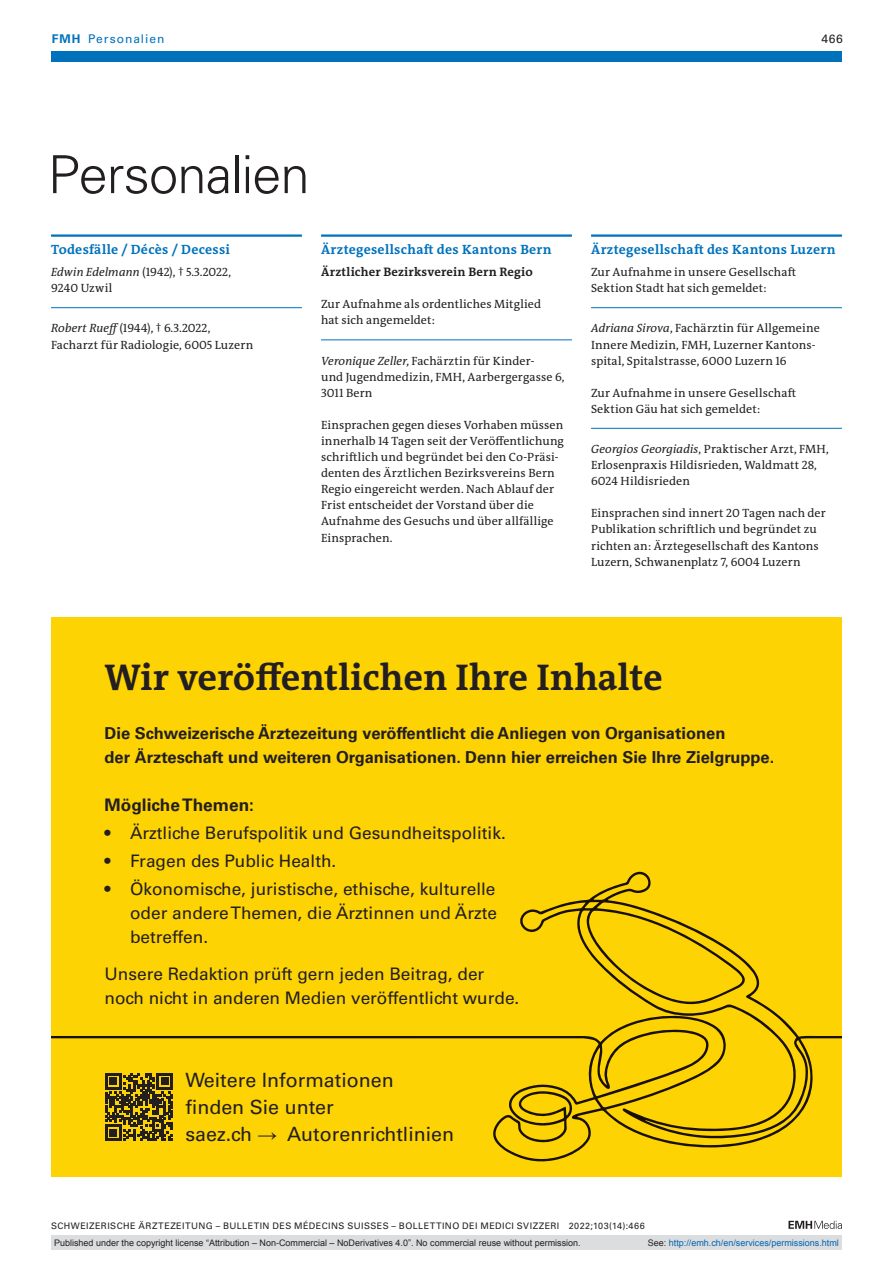
<style>
.page{position:relative;width:893px;height:1263px;background:#fff}
.page>*{position:absolute;margin:0;border:0;box-sizing:border-box;transform-origin:0 0}
.article-title{font:300 52.5px "Univers LT Std";letter-spacing:-.02em;color:#231f20}
.t1{font:700 37.5px "The Antiqua B W7";color:#231f20}
.t2{font:19.65px/27.3px "Univers LT Std";color:#231f20}
.t3{font:17.25px/24px "Univers LT Std";color:#231f20;text-align:justify}
.t4{font:700 17.25px "Univers LT Std";color:#231f20}
.t5{font:700 16.5px/24px "Univers LT Std";color:#231f20}
.section-h1{font:700 13.5px "The Antiqua B W7";letter-spacing:.02em;color:#0072bc}
.section-h2{font:700 12.3px "The Antiqua B W7";letter-spacing:.015em;color:#231f20}
.section-pn{font:12px/16px "The Antiqua B W5 Plain";letter-spacing:.01em;color:#231f20}
.section-pi{font:12px/16px "The Antiqua B W5 Plain";letter-spacing:.01em;color:#231f20}
.ressort{font:12px "Univers LT Std";letter-spacing:.08em;color:#0072bc}
.ressort-2{font:12px "Univers LT Std";color:#231f20}
.t6{font:9px "Arial";color:#231f20}
.fusszeile{font:9px "Univers LT Std";letter-spacing:.05em;color:#231f20}
.t7{font:9px "Arial";color:#0066b3}
.s1{font-weight:700}
.s2{font-style:italic}
.s3{font-family:"Arial"}
.s4{color:#231f20}
</style>
<div class="page">
<svg style="left:788px;top:1221px;width:54px;height:8px"></svg>
<div style="left:51px;top:51px;width:791px;height:11px;background:#0072bc"></div>
<hr style="left:51px;top:234px;width:251px;height:3px;background:#0072bc">
<hr style="left:51px;top:307px;width:251px;height:1px;background:#0072bc">
<hr style="left:321px;top:234px;width:251px;height:3px;background:#0072bc">
<hr style="left:321px;top:340px;width:251px;height:1px;background:#0072bc">
<hr style="left:591px;top:234px;width:251px;height:3px;background:#0072bc">
<hr style="left:591px;top:307px;width:251px;height:1px;background:#0072bc">
<hr style="left:591px;top:428px;width:251px;height:1px;background:#0072bc">
<div style="left:51px;top:617px;width:791px;height:560px;background:#fed304"></div>
<svg style="left:51px;top:872px;width:791px;height:289px"></svg>
<div style="left:51px;top:1235px;width:791px;height:15px;background:#dcdddf"></div>
<p class="ressort" style="left:52px;top:31px;width:114px"><span class="s1">FMH</span> Personalien</p>
<p class="ressort-2" style="left:821px;top:31px;width:23px">466</p>
<p class="article-title" style="left:48px;top:143px;width:263px">Personalien</p>
<p class="section-h1" style="left:51px;top:241px;width:180px">Todesfälle / Décès / Decessi</p>
<p class="section-pn" style="left:51px;top:264px;width:182px"><span class="s2">Edwin Edelmann</span> (1942), † 5.3.2022,<br>9240 Uzwil</p>
<p class="section-pi" style="left:51px;top:320px;width:204px"><span class="s2">Robert Rueff</span> (1944), † 6.3.2022,<br>Facharzt für Radiologie, 6005 Luzern</p>
<p class="section-h1" style="left:321px;top:241px;width:232px">Ärztegesellschaft des Kantons Bern</p>
<p class="section-h2" style="left:321px;top:264px;width:213px">Ärztlicher Bezirksverein Bern Regio</p>
<p class="section-pn" style="left:321px;top:296px;width:222px">Zur Aufnahme als ordentliches Mitglied hat sich angemeldet:</p>
<p class="section-pi" style="left:321px;top:353px;width:245px"><span class="s2">Veronique Zeller</span>, Fachärztin für Kinder-<br>und Jugendmedizin, FMH, Aarbergergasse 6,<br>3011 Bern</p>
<p class="section-pn" style="left:321px;top:417px;width:244px">Einsprachen gegen dieses Vorhaben müssen innerhalb 14 Tagen seit der Veröffentlichung schriftlich und begründet bei den Co-Präsi&shy;denten des Ärztlichen Bezirksvereins Bern Regio eingereicht werden. Nach Ablauf der Frist entscheidet der Vorstand über die Aufnahme des Gesuchs und über allfällige Einsprachen.</p>
<p class="section-h1" style="left:591px;top:241px;width:246px">Ärztegesellschaft des Kantons Luzern</p>
<p class="section-pn" style="left:591px;top:264px;width:207px">Zur Aufnahme in unsere Gesellschaft<br>Sektion Stadt hat sich gemeldet:</p>
<p class="section-pi" style="left:591px;top:320px;width:230px"><span class="s2">Adriana Sirova</span>, Fachärztin für Allgemeine<br>Innere Medizin, FMH, Luzerner Kantons&shy;spital, Spitalstrasse, 6000 Luzern 16</p>
<p class="section-pn" style="left:591px;top:385px;width:207px">Zur Aufnahme in unsere Gesellschaft<br>Sektion Gäu hat sich gemeldet:</p>
<p class="section-pi" style="left:591px;top:441px;width:239px"><span class="s2">Georgios Georgiadis</span>, Praktischer Arzt, FMH,<br>Erlosenpraxis Hildisrieden, Waldmatt 28,<br>6024 Hildisrieden</p>
<p class="section-pn" style="left:591px;top:505px;width:236px">Einsprachen sind innert 20 Tagen nach der Publikation schriftlich und begründet zu richten an: Ärztegesellschaft des Kantons Luzern, Schwanenplatz 7, 6004 Luzern</p>
<p class="t1" style="left:105px;top:653px;width:560px">Wir veröffentlichen Ihre Inhalte</p>
<p class="t5" style="left:105px;top:721px;width:671px">Die Schweizerische Ärztezeitung veröffentlicht die Anliegen von Organisationen<br>der Ärzteschaft und weiteren Organisationen. Denn hier erreichen Sie Ihre Zielgruppe.</p>
<p class="t4" style="left:105px;top:794px;width:151px">Mögliche Themen:</p>
<p class="t3" style="left:105px;top:821px;width:403px">• Ärztliche Berufspolitik und Gesundheitspolitik.</p>
<p class="t3" style="left:105px;top:849px;width:233px">• Fragen des Public Health.</p>
<p class="t3" style="left:130px;top:877px;width:369px;text-indent:-25px">• Ökonomische, juristische, ethische, kulturelle oder andere Themen, die Ärztinnen und Ärzte betreffen.</p>
<p class="t3" style="left:105px;top:962px;width:416px">Unsere Redaktion prüft gern jeden Beitrag, der noch nicht in anderen Medien veröffentlicht wurde.</p>
<p class="t2" style="left:185px;top:1066px;width:270px">Weitere Informationen finden Sie unter<br>saez.ch <span class="s3">→</span> Autorenrichtlinien</p>
<p class="fusszeile" style="left:51px;top:1220px;width:595px">SCHWEIZERISCHE ÄRZTEZEITUNG – BULLETIN DES MÉDECINS SUISSES – BOLLETTINO DEI MEDICI SVIZZERI 2022;103(14):466</p>
<p class="t6" style="left:54px;top:1237px;width:528px">Published under the copyright license “Attribution – Non-Commercial – NoDerivatives 4.0”. No commercial reuse without permission.</p>
<p class="t7" style="left:648px;top:1237px;width:193px"><span class="s4">See:</span> http://emh.ch/en/services/permissions.html</p>
</div>
